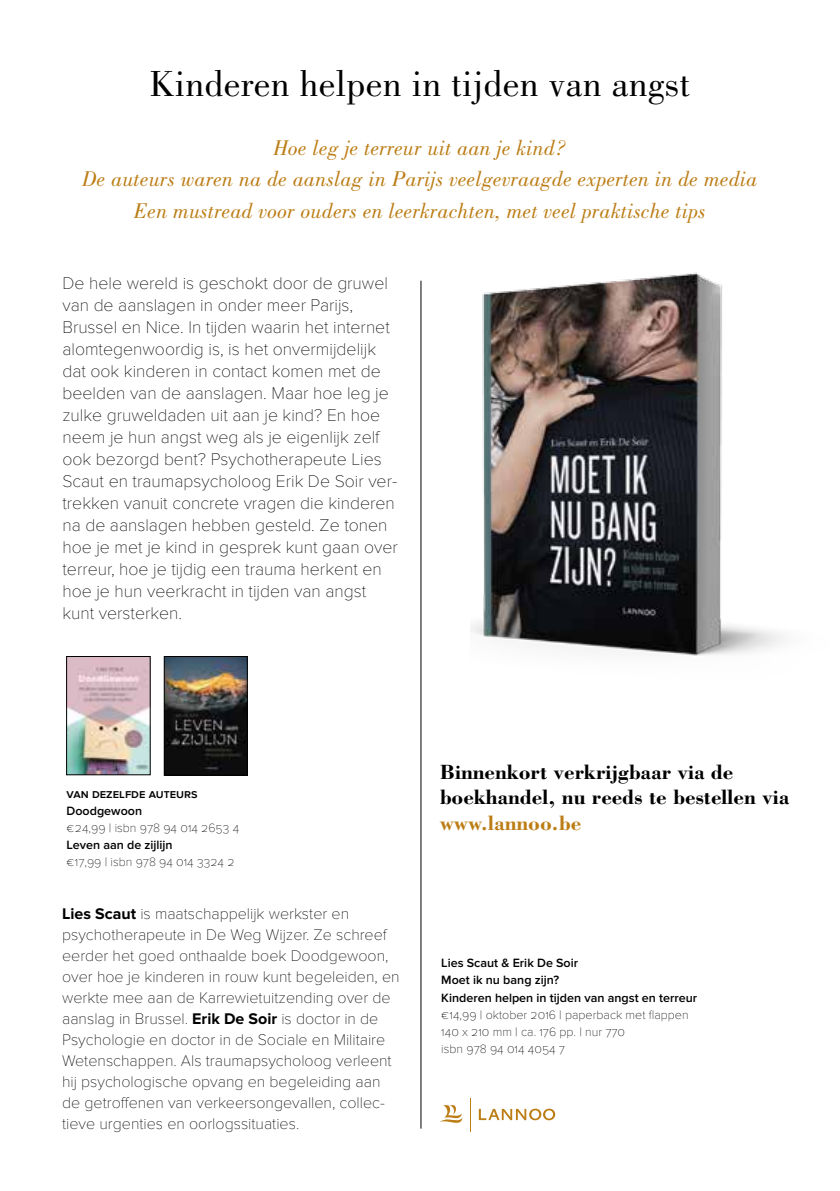
<style>
.page{position:relative;width:840px;height:1191px;background:#fff}
.page>*{position:absolute;margin:0;border:0;box-sizing:border-box;transform-origin:0 0}
.t1{font:37.4px "Bodoni Std";letter-spacing:.01em;color:#000}
.t2{font:italic 22px/31.4px "Bodoni Std";letter-spacing:.01em;color:#bc7d15;text-align:center}
.t3{font:700 21.2px/25.4px "Bodoni Std";color:#000}
.t4{font:700 21.2px "Bodoni Std";color:#bc7d15}
.t5{font:100 17.6px/22px "Proxima Nova T";color:#000}
.t6{font:100 16px/21px "Proxima Nova T";color:#000}
.t7{font:100 12.4px/17.2px "Proxima Nova T";color:#000}
.t8{font:600 12.4px/17.2px "Proxima Nova";color:#000}
.s1{font-family:"Proxima Nova";font-weight:700}
</style>
<div class="page">
<svg style="left:440px;top:1105px;width:22px;height:18px"></svg>
<hr style="left:470px;top:1098px;width:1px;height:33px;background:#bc7d15">
<svg style="left:478px;top:1108px;width:77px;height:12px"></svg>
<hr style="left:420px;top:281px;width:1px;height:847px;background:#000">
<img style="left:68px;top:658px;width:80px;height:115px">
<div style="left:66px;top:656px;width:84px;height:119px;border:1px solid #000"></div>
<img style="left:166px;top:658px;width:79px;height:115px">
<div style="left:164px;top:656px;width:83px;height:119px;border:1px solid #000"></div>
<img style="left:470px;top:272px;width:315px;height:384px">
<h1 class="t1" style="left:149px;top:63px;width:542px">Kinderen helpen in tijden van angst</h1>
<p class="t2" style="left:82px;top:132px;width:676px">Hoe leg je terreur uit aan je kind?<br>De auteurs waren na de aanslag in Parijs veelgevraagde experten in de media<br>Een mustread voor ouders en leerkrachten, met veel praktische tips</p>
<p class="t5" style="left:62px;top:272px;width:337px">De hele wereld is geschokt door de gruwel van de aanslagen in onder meer Parijs, Brussel en Nice. In tijden waarin het internet alomtegenwoordig is, is het onvermijdelijk dat ook kinderen in contact komen met de beelden van de aanslagen. Maar hoe leg je zulke gruweldaden uit aan je kind? En hoe neem je hun angst weg als je eigenlijk zelf ook bezorgd bent? Psychotherapeute Lies Scaut en traumapsycholoog Erik De Soir ver&shy;trekken vanuit concrete vragen die kinderen na de aanslagen hebben gesteld. Ze tonen hoe je met je kind in gesprek kunt gaan over terreur, hoe je tijdig een trauma herkent en hoe je hun veerkracht in tijden van angst kunt versterken.</p>
<p class="t8" style="left:67px;top:785px;width:132px">van dezelfde auteurs<br>Doodgewoon</p>
<p class="t7" style="left:67px;top:819px;width:174px">€ 24,99 | isbn 978 94 014 2653 4</p>
<p class="t8" style="left:67px;top:836px;width:107px">Leven aan de zijlijn</p>
<p class="t7" style="left:67px;top:853px;width:169px">€ 17,99 | isbn 978 94 014 3324 2</p>
<p class="t6" style="left:62px;top:903px;width:339px"><span class="s1">Lies Scaut</span> is maatschappelijk werkster en psychotherapeute in De Weg Wijzer. Ze schreef eerder het goed onthaalde boek Doodgewoon, over hoe je kinderen in rouw kunt begeleiden, en werkte mee aan de Karrewietuitzending over de aanslag in Brussel. <span class="s1">Erik De Soir</span> is doctor in de Psychologie en doctor in de Sociale en Militaire Wetenschappen. Als traumapsycholoog verleent hij psychologische opvang en begeleiding aan de getroffenen van verkeersongevallen, collec&shy;tieve urgenties en oorlogssituaties.</p>
<p class="t3" style="left:439px;top:759px;width:351px">Binnenkort verkrijgbaar via de boekhandel, nu reeds te bestellen via</p>
<p class="t4" style="left:439px;top:809px;width:143px">www.lannoo.be</p>
<p class="t8" style="left:441px;top:954px;width:257px">Lies Scaut &amp; Erik De Soir<br>Moet ik nu bang zijn?<br>Kinderen helpen in tijden van angst en terreur</p>
<p class="t7" style="left:441px;top:1006px;width:249px">€ 14,99 | oktober 2016 | paperback met flappen<br>140 x 210 mm | ca. 176 pp. | nur 770<br>isbn 978 94 014 4054 7</p>
</div>
